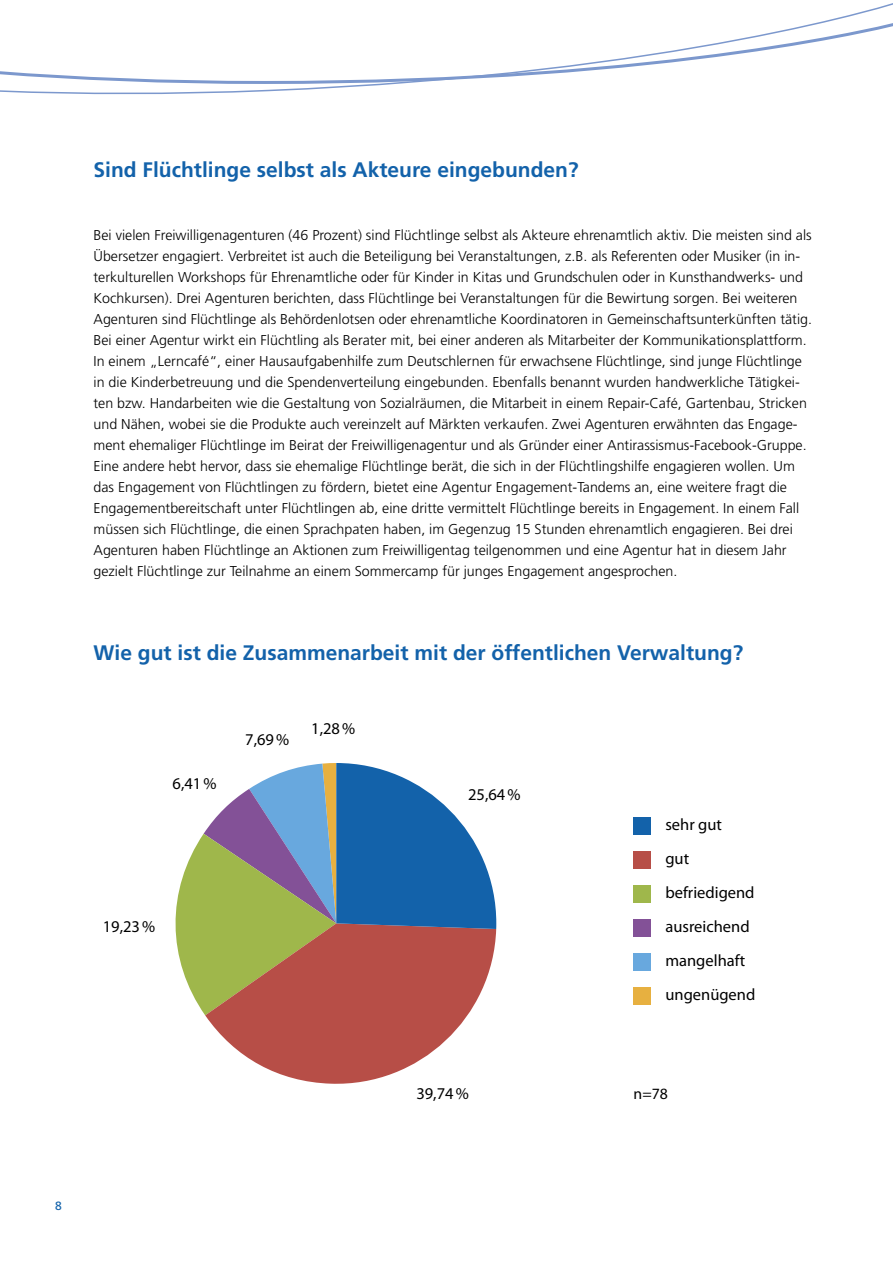
<style>
.page{position:relative;width:893px;height:1263px;background:#fff}
.page>*{position:absolute;margin:0;border:0;box-sizing:border-box;transform-origin:0 0}
.t1{font:700 21px "Frutiger LT Std";color:#1362aa}
.t2{font:16.5px/34px "Myriad Pro";color:#000}
.t3{font:15.75px "Myriad Pro";color:#000}
.t4{font:300 14.25px/21px "Frutiger LT Std";color:#000}
.t5{font:12px "Frutiger LT Std";color:#1362aa}
</style>
<div class="page">
<svg style="left:0;top:3px;width:893px;height:92px"></svg>
<svg style="left:205px;top:1015px;width:263px;height:69px;fill:#b74e47"></svg>
<svg style="left:175px;top:763px;width:321px;height:252px"></svg>
<div style="left:633px;top:817px;width:17px;height:17px;background:#1362aa"></div>
<div style="left:633px;top:851px;width:17px;height:17px;background:#b74e47"></div>
<div style="left:633px;top:885px;width:17px;height:17px;background:#9fb74b"></div>
<div style="left:633px;top:919px;width:17px;height:17px;background:#835197"></div>
<div style="left:633px;top:953px;width:17px;height:17px;background:#68a8de"></div>
<div style="left:633px;top:987px;width:17px;height:17px;background:#e7b040"></div>
<h1 class="t1" style="left:94px;top:158px;width:487px">Sind Flüchtlinge selbst als Akteure eingebunden?</h1>
<p class="t4" style="left:94px;top:225px;width:720px">Bei vielen Freiwilligenagenturen (46 Prozent) sind Flüchtlinge selbst als Akteure ehrenamtlich aktiv. Die meisten sind als Übersetzer engagiert. Verbreitet ist auch die Beteiligung bei Veranstaltungen, z.B. als Referenten oder Musiker (in in&shy;terkulturellen Workshops für Ehrenamtliche oder für Kinder in Kitas und Grundschulen oder in Kunsthandwerks- und Kochkursen). Drei Agenturen berichten, dass Flüchtlinge bei Veranstaltungen für die Bewirtung sorgen. Bei weiteren Agenturen sind Flüchtlinge als Behördenlotsen oder ehrenamtliche Koordinatoren in Gemeinschaftsunterkünften tätig.<br>Bei einer Agentur wirkt ein Flüchtling als Berater mit, bei einer anderen als Mitarbeiter der Kommunikationsplattform.<br>In einem „Lerncafé“, einer Hausaufgabenhilfe zum Deutschlernen für erwachsene Flüchtlinge, sind junge Flüchtlinge in die Kinderbetreuung und die Spendenverteilung eingebunden. Ebenfalls benannt wurden handwerkliche Tätigkei&shy;ten bzw. Handarbeiten wie die Gestaltung von Sozialräumen, die Mitarbeit in einem Repair-Café, Gartenbau, Stricken und Nähen, wobei sie die Produkte auch vereinzelt auf Märkten verkaufen. Zwei Agenturen erwähnten das Engage&shy;ment ehemaliger Flüchtlinge im Beirat der Freiwilligenagentur und als Gründer einer Antirassismus-Facebook-Gruppe.<br>Eine andere hebt hervor, dass sie ehemalige Flüchtlinge berät, die sich in der Flüchtlingshilfe engagieren wollen. Um das Engagement von Flüchtlingen zu fördern, bietet eine Agentur Engagement-Tandems an, eine weitere fragt die Engagementbereitschaft unter Flüchtlingen ab, eine dritte vermittelt Flüchtlinge bereits in Engagement. In einem Fall müssen sich Flüchtlinge, die einen Sprachpaten haben, im Gegenzug 15 Stunden ehrenamtlich engagieren. Bei drei Agenturen haben Flüchtlinge an Aktionen zum Freiwilligentag teilgenommen und eine Agentur hat in diesem Jahr gezielt Flüchtlinge zur Teilnahme an einem Sommercamp für junges Engagement angesprochen.</p>
<h1 class="t1" style="left:94px;top:640px;width:651px">Wie gut ist die Zusammenarbeit mit der öffentlichen Verwaltung?</h1>
<p class="t2" style="left:173px;top:766px;width:45px">6,41%</p>
<p class="t2" style="left:245px;top:722px;width:45px">7,69%</p>
<p class="t2" style="left:311px;top:711px;width:45px">1,28%</p>
<p class="t2" style="left:103px;top:909px;width:54px">19,23%</p>
<p class="t2" style="left:468px;top:777px;width:54px">25,64%</p>
<p class="t2" style="left:416px;top:1076px;width:54px">39,74%</p>
<p class="t2" style="left:665px;top:807px;width:91px">sehr gut<br>gut befriedigend ausreichend mangelhaft ungenügend</p>
<p class="t3" style="left:634px;top:1084px;width:36px">n=78</p>
<p class="t5" style="left:55px;top:1199px;width:8px">8</p>
</div>
